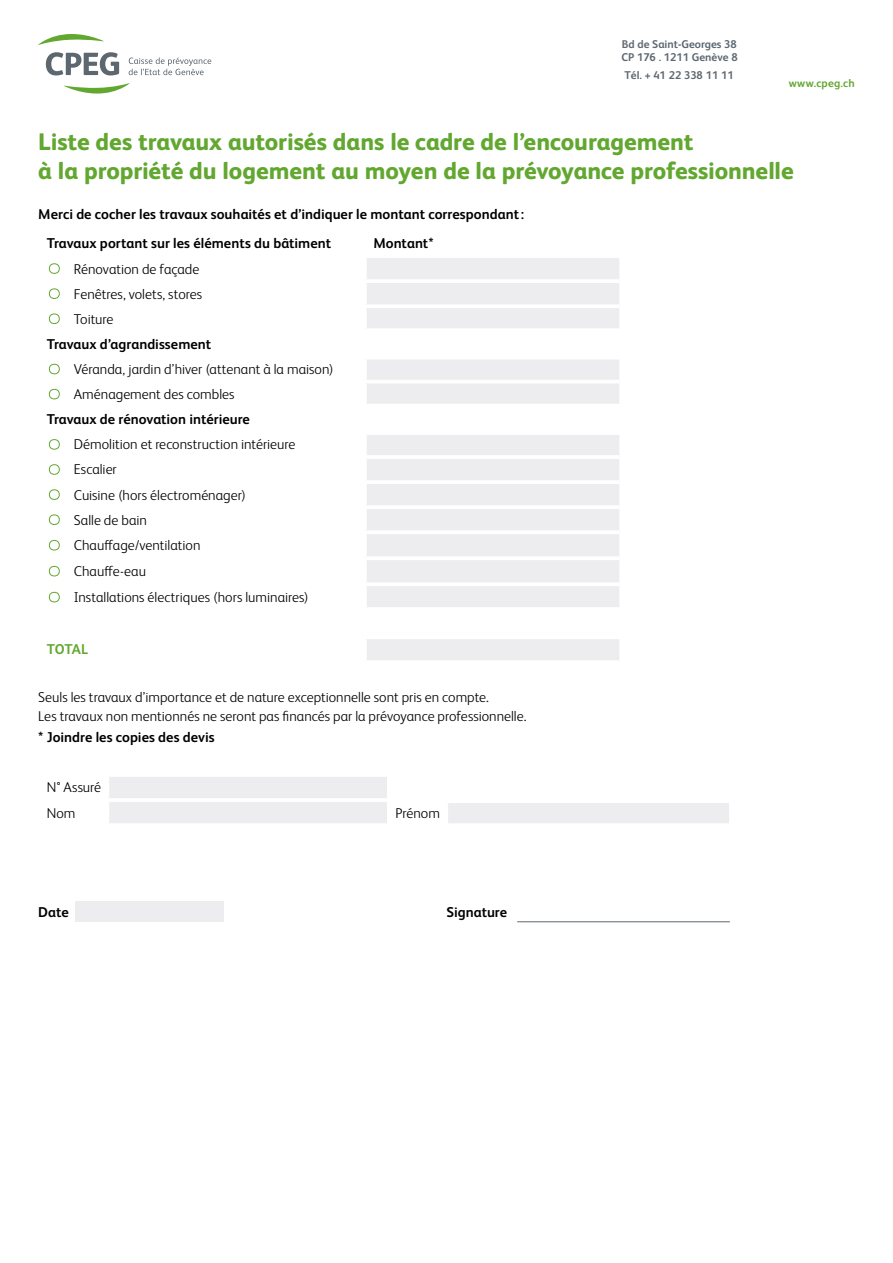
<style>
.page{position:relative;width:893px;height:1263px;background:#fff}
.page>*{position:absolute;margin:0;border:0;box-sizing:border-box;transform-origin:0 0}
.t1{font:800 24px/28.5px "FS Albert Pro";letter-spacing:-.005em;color:#62a730}
.t2{font:300 14.25px/19.2px "FS Albert Pro";color:#000}
.t3{font:700 14.25px/25.2px "FS Albert Pro";color:#000}
.t4{font:700 14.25px "FS Albert Pro";letter-spacing:-.01em;color:#62a730}
.t5{font:700 11.25px/12.9px "FS Albert Pro";color:#5d6770}
.t6{font:700 11.25px "FS Albert Pro";letter-spacing:.02em;color:#62a730}
.s1{font-size:30px;color:#62a730}
.s2{font-weight:300;font-size:30px;color:#62a730}
.s3{font-weight:300}
</style>
<div class="page">
<svg style="left:38px;top:34px;width:66px;height:11px"></svg>
<svg style="left:64px;top:83px;width:66px;height:11px"></svg>
<svg style="left:46px;top:52px;width:73px;height:23px"></svg>
<svg style="left:129px;top:57px;width:82px;height:18px"></svg>
<svg style="left:367px;top:258px;width:252px;height:402px;fill:#ededef"></svg>
<hr style="left:363px;top:380px;width:256px;height:3px;background:#fff">
<hr style="left:363px;top:455px;width:256px;height:4px;background:#fff">
<hr style="left:363px;top:480px;width:256px;height:4px;background:#fff">
<hr style="left:363px;top:505px;width:256px;height:4px;background:#fff">
<hr style="left:363px;top:279px;width:256px;height:4px;background:#fff">
<hr style="left:363px;top:304px;width:256px;height:4px;background:#fff">
<hr style="left:363px;top:530px;width:256px;height:4px;background:#fff">
<hr style="left:363px;top:556px;width:256px;height:4px;background:#fff">
<hr style="left:363px;top:582px;width:256px;height:4px;background:#fff">
<div style="left:362px;top:613px;width:6px;height:20px;background:#fff"></div>
<div style="left:365px;top:328px;width:257px;height:6px;background:#fff"></div>
<div style="left:365px;top:353px;width:257px;height:6px;background:#fff"></div>
<div style="left:616px;top:334px;width:6px;height:19px;background:#fff"></div>
<div style="left:365px;top:404px;width:257px;height:6px;background:#fff"></div>
<div style="left:365px;top:429px;width:257px;height:6px;background:#fff"></div>
<div style="left:616px;top:410px;width:6px;height:19px;background:#fff"></div>
<div style="left:202px;top:607px;width:166px;height:6px;background:#fff"></div>
<div style="left:616px;top:613px;width:6px;height:20px;background:#fff"></div>
<div style="left:202px;top:633px;width:166px;height:6px;background:#fff"></div>
<div style="left:368px;top:607px;width:254px;height:6px;background:#fff"></div>
<div style="left:368px;top:633px;width:254px;height:6px;background:#fff"></div>
<svg style="left:109px;top:777px;width:620px;height:46px"></svg>
<hr style="left:387px;top:798px;width:59px;height:4px;background:#fff">
<hr style="left:444px;top:803px;width:4px;height:20px;background:#fff">
<div style="left:446px;top:772px;width:286px;height:6px;background:#fff"></div>
<div style="left:726px;top:778px;width:6px;height:19px;background:#fff"></div>
<div style="left:446px;top:797px;width:286px;height:6px;background:#fff"></div>
<hr style="left:105px;top:798px;width:282px;height:4px;background:#fff">
<div style="left:76px;top:901px;width:148px;height:21px;background:#ededef"></div>
<hr style="left:517px;top:921px;width:213px;height:1px;background:#5d6770">
<p class="t5" style="left:621px;top:37px;width:118px">Bd de Saint-Georges 38<br>CP 176 . 1211 Genève 8</p>
<p class="t5" style="left:624px;top:68px;width:111px">Tél. + 41 22 338 11 11</p>
<p class="t6" style="left:789px;top:75px;width:68px">www.cpeg.ch</p>
<h1 class="t1" style="left:38px;top:126px;width:757px">Liste des travaux autorisés dans le cadre de l’encouragement<br>à la propriété du logement au moyen de la prévoyance professionnelle</h1>
<p class="t3" style="left:47px;top:199px;width:479px;line-height:29px;text-indent:-9px">Merci de cocher les travaux souhaités et d’indiquer le montant correspondant:<br>Travaux portant sur les éléments du bâtiment</p>
<p class="t3" style="left:373px;top:230px;width:62px">Montant*</p>
<p class="t2" style="left:47px;top:258px;width:154px"><span class="s1">•</span> Rénovation de façade</p>
<p class="t2" style="left:47px;top:283px;width:157px"><span class="s1">•</span> Fenêtres, volets, stores</p>
<p class="t3" style="left:47px;top:305px;width:166px"><span class="s2">•</span> <span class="s3">Toiture<br></span>Travaux d’agrandissement</p>
<p class="t2" style="left:47px;top:359px;width:288px"><span class="s1">•</span> Véranda, jardin d’hiver (attenant à la maison)</p>
<p class="t3" style="left:47px;top:381px;width:205px"><span class="s2">•</span> <span class="s3">Aménagement des combles<br></span>Travaux de rénovation intérieure</p>
<p class="t2" style="left:47px;top:434px;width:250px"><span class="s1">•</span> Démolition et reconstruction intérieure</p>
<p class="t2" style="left:47px;top:459px;width:72px"><span class="s1">•</span> Escalier</p>
<p class="t2" style="left:47px;top:484px;width:201px"><span class="s1">•</span> Cuisine (hors électroménager)</p>
<p class="t2" style="left:47px;top:509px;width:102px"><span class="s1">•</span> Salle de bain</p>
<p class="t2" style="left:47px;top:535px;width:155px"><span class="s1">•</span> Chauffage/ventilation</p>
<p class="t2" style="left:47px;top:561px;width:101px"><span class="s1">•</span> Chauffe-eau</p>
<p class="t2" style="left:47px;top:587px;width:263px"><span class="s1">•</span> Installations électriques (hors luminaires)</p>
<p class="t4" style="left:47px;top:639px;width:43px">TOTAL</p>
<p class="t2" style="left:38px;top:686px;width:490px">Seuls les travaux d’importance et de nature exceptionnelle sont pris en compte.<br>Les travaux non mentionnés ne seront pas financés par la prévoyance professionnelle.</p>
<p class="t3" style="left:38px;top:724px;width:178px">* Joindre les copies des devis</p>
<p class="t2" style="left:47px;top:774px;width:56px;line-height:25px">N° Assuré<br>Nom</p>
<p class="t2" style="left:395px;top:802px;width:46px">Prénom</p>
<p class="t3" style="left:38px;top:899px;width:32px">Date</p>
<p class="t3" style="left:446px;top:899px;width:62px">Signature</p>
</div>
